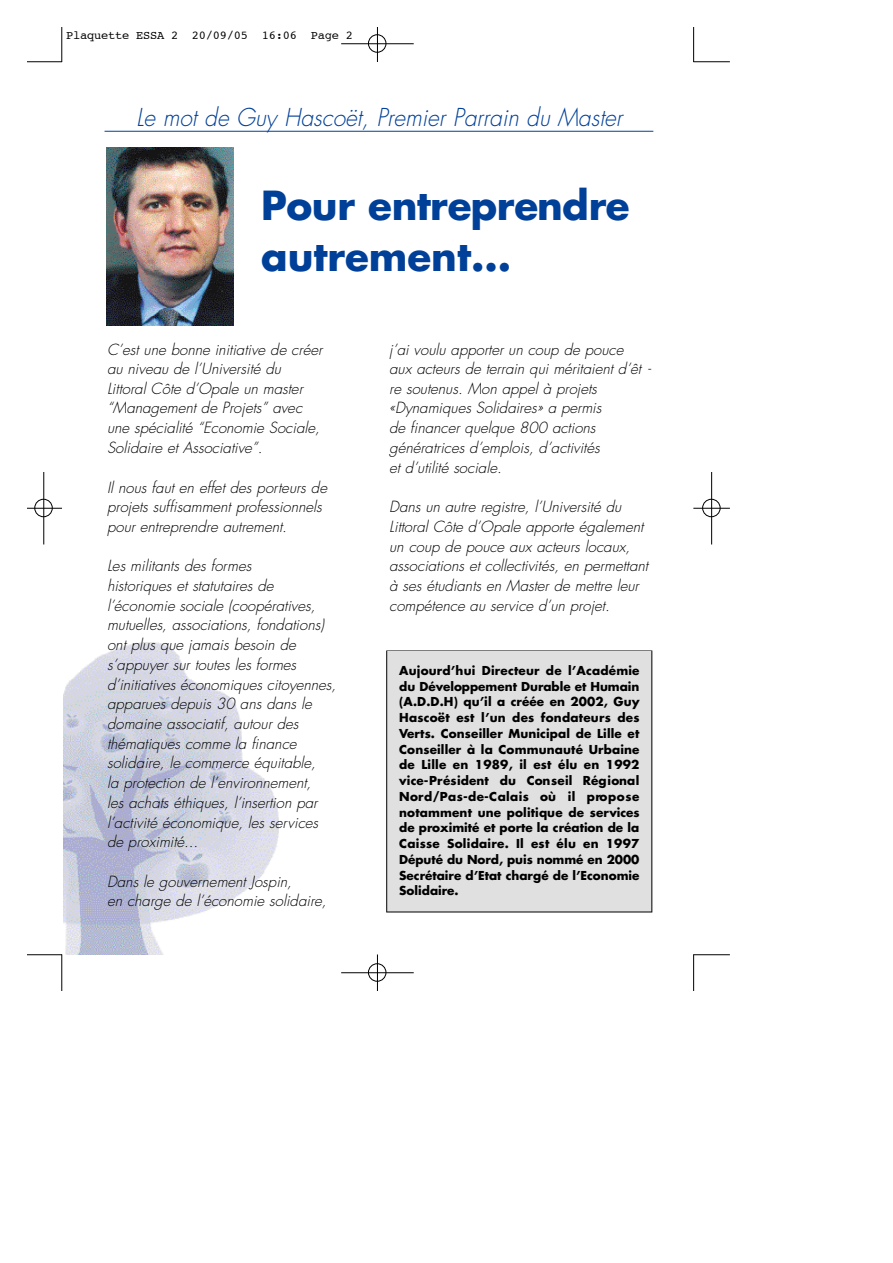
<style>
.page{position:relative;width:893px;height:1263px;background:#fff}
.page>*{position:absolute;margin:0;border:0;box-sizing:border-box;transform-origin:0 0}
.t1{font:700 39px/51px "Futura";color:#004098}
.t2{font:italic 300 24px "Futura";color:#004098;scale:.95 1}
.t3{font:italic 300 15px/19.6px "Futura";color:#000}
.t4{font:700 12px/15.8px "Futura";color:#000;text-align:justify}
.t5{font:12px "Courier";letter-spacing:-.015em;color:#000}
</style>
<div class="page">
<img style="left:106px;top:147px;width:127px;height:179px">
<hr style="left:105px;top:131px;width:548px;height:1px;background:#004098">
<img style="left:64px;top:642px;width:215px;height:313px">
<div style="left:386px;top:651px;width:266px;height:262px;background:#dfe0df"></div>
<hr style="left:27px;top:61px;width:35px;height:1px;background:#000">
<hr style="left:61px;top:27px;width:1px;height:35px;background:#000">
<hr style="left:693px;top:61px;width:37px;height:1px;background:#000">
<hr style="left:693px;top:27px;width:1px;height:35px;background:#000">
<hr style="left:27px;top:954px;width:35px;height:1px;background:#000">
<hr style="left:61px;top:955px;width:1px;height:36px;background:#000">
<hr style="left:693px;top:954px;width:37px;height:1px;background:#000">
<hr style="left:693px;top:955px;width:1px;height:36px;background:#000">
<hr style="left:341px;top:43px;width:73px;height:1px;background:#000">
<hr style="left:377px;top:27px;width:1px;height:35px;background:#000">
<svg style="left:367px;top:34px;width:20px;height:19px"></svg>
<hr style="left:341px;top:972px;width:73px;height:1px;background:#000">
<hr style="left:377px;top:955px;width:1px;height:36px;background:#000">
<svg style="left:367px;top:963px;width:20px;height:19px"></svg>
<hr style="left:693px;top:508px;width:37px;height:1px;background:#000">
<hr style="left:711px;top:472px;width:1px;height:73px;background:#000">
<svg style="left:701px;top:498px;width:20px;height:20px"></svg>
<hr style="left:27px;top:508px;width:35px;height:1px;background:#000">
<hr style="left:43px;top:472px;width:1px;height:73px;background:#000">
<svg style="left:33px;top:498px;width:21px;height:20px"></svg>
<p class="t5" style="left:66px;top:30px;width:288px">Plaquette ESSA 2 20/09/05 16:06 Page 2</p>
<h2 class="t2" style="left:136px;top:106px;width:513px">Le mot de Guy Hascoët, Premier Parrain du Master</h2>
<h1 class="t1" style="left:261px;top:183px;width:370px">Pour entreprendre autrement...</h1>
<p class="t3" style="left:107px;top:341px;width:217px">C’est une bonne initiative de créer au niveau de l’Université du<br>Littoral Côte d’Opale un master “Management de Projets” avec une spécialité “Economie Sociale,<br>Solidaire et Associative”.</p>
<p class="t3" style="left:107px;top:479px;width:221px">Il nous faut en effet des porteurs de projets suffisamment professionnels pour entreprendre autrement.</p>
<p class="t3" style="left:107px;top:557px;width:231px">Les militants des formes<br>historiques et statutaires de l’économie sociale (coopératives, mutuelles, associations, fondations) ont plus que jamais besoin de s’appuyer sur toutes les formes d’initiatives économiques citoyennes, apparues depuis 30 ans dans le domaine associatif, autour des thématiques comme la finance solidaire, le commerce équitable,<br>la protection de l’environnement,<br>les achats éthiques, l’insertion par l’activité économique, les services de proximité...</p>
<p class="t3" style="left:107px;top:873px;width:221px">Dans le gouvernement Jospin,<br>en charge de l’économie solidaire,</p>
<p class="t3" style="left:389px;top:341px;width:262px">j’ai voulu apporter un coup de pouce<br>aux acteurs de terrain qui méritaient d’êt - re soutenus. Mon appel à projets «Dynamiques Solidaires» a permis<br>de financer quelque 800 actions génératrices d’emplois, d’activités<br>et d’utilité sociale.</p>
<p class="t3" style="left:389px;top:498px;width:260px">Dans un autre registre, l’Université du Littoral Côte d’Opale apporte également un coup de pouce aux acteurs locaux, associations et collectivités, en permettant à ses étudiants en Master de mettre leur compétence au service d’un projet.</p>
<p class="t4" style="left:399px;top:663px;width:242px">Aujourd’hui Directeur de l’Académie du Développement Durable et Humain (A.D.D.H) qu’il a créée en 2002, Guy Hascoët est l’un des fondateurs des Verts. Conseiller Municipal de Lille et Conseiller à la Communauté Urbaine de Lille en 1989, il est élu en 1992 vice-Président du Conseil Régional Nord/Pas-de-Calais où il pro p o s e notamment une politique de services de proximité et porte la création de la Caisse Solidaire. Il est élu en 1997<br>Député du Nord, puis nommé en 2000<br>Secrétaire d’Etat chargé de l’Economie Solidaire.</p>
</div>
